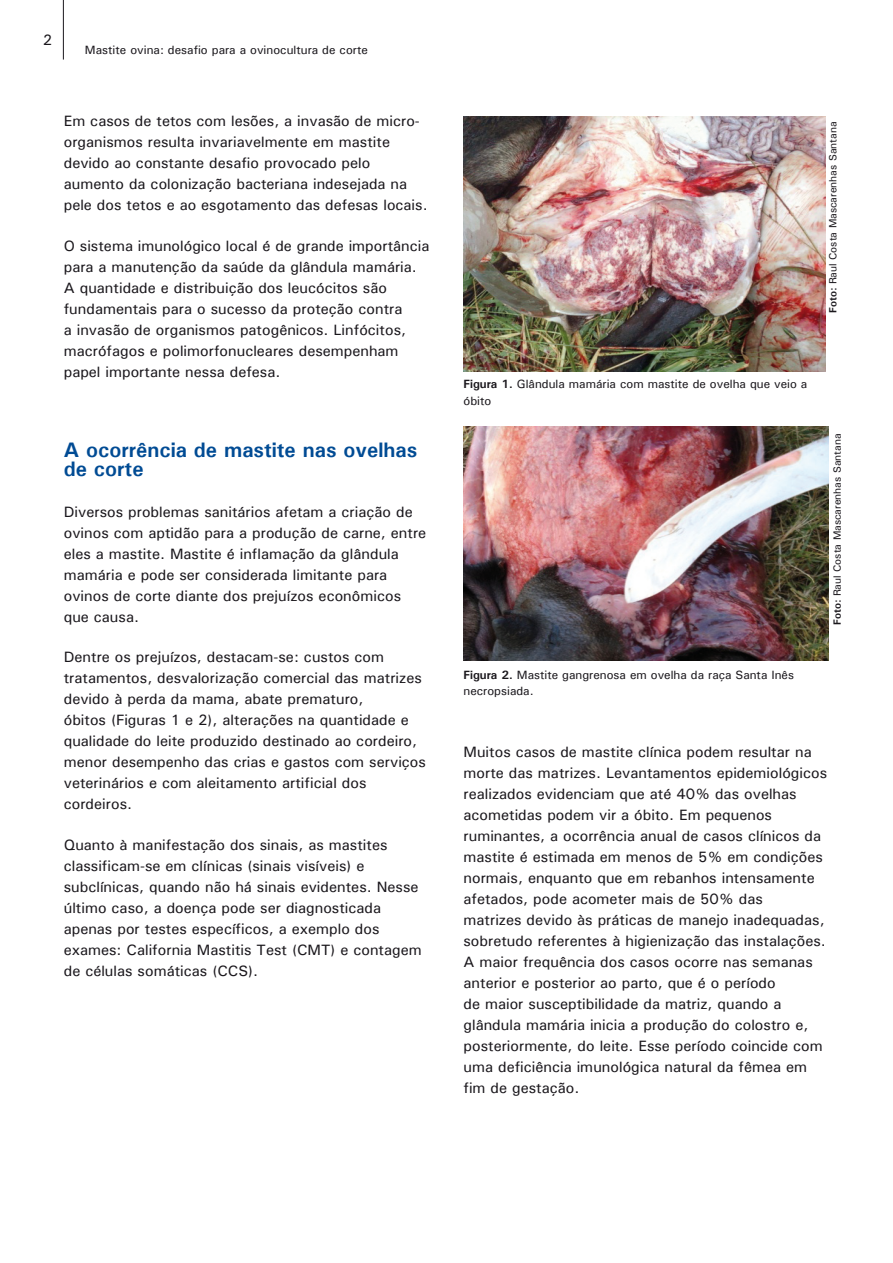
<style>
.page{position:relative;width:893px;height:1263px;background:#fff}
.page>*{position:absolute;margin:0;border:0;box-sizing:border-box;transform-origin:0 0}
.Título_1{font:700 21px/19.5px "Univers";color:#004b94}
.Corpo_de_texto_1{font:500 15px/21px "Univers";color:#1a171c}
.Figuras{font:500 12px/16.5px "Univers";color:#1a171c}
.Figuras-2{font:500 10.5px "Univers";color:#1a171c}
.s1{font-weight:700}
</style>
<div class="page">
<hr style="left:63px;top:0;width:1px;height:60px;background:#1a171c">
<img style="left:463px;top:116px;width:363px;height:255px">
<img style="left:463px;top:426px;width:365px;height:234px">
<p class="Corpo_de_texto_1" style="left:43px;top:29px;width:11px">2</p>
<p class="Figuras" style="left:85px;top:41px;width:284px">Mastite ovina: desafio para a ovinocultura de corte</p>
<p class="Corpo_de_texto_1" style="left:64px;top:110px;width:365px">Em casos de tetos com lesões, a invasão de micro&shy;organismos resulta invariavelmente em mastite devido ao constante desafio provocado pelo aumento da colonização bacteriana indesejada na pele dos tetos e ao esgotamento das defesas locais.</p>
<p class="Corpo_de_texto_1" style="left:64px;top:235px;width:367px">O sistema imunológico local é de grande importância para a manutenção da saúde da glândula mamária.<br>A quantidade e distribuição dos leucócitos são fundamentais para o sucesso da proteção contra<br>a invasão de organismos patogênicos. Linfócitos, macrófagos e polimorfonucleares desempenham papel importante nessa defesa.</p>
<p class="Título_1" style="left:64px;top:439px;width:355px">A ocorrência de mastite nas ovelhas de corte</p>
<p class="Corpo_de_texto_1" style="left:64px;top:501px;width:364px">Diversos problemas sanitários afetam a criação de ovinos com aptidão para a produção de carne, entre eles a mastite. Mastite é inflamação da glândula mamária e pode ser considerada limitante para ovinos de corte diante dos prejuízos econômicos que causa.</p>
<p class="Corpo_de_texto_1" style="left:64px;top:646px;width:364px">Dentre os prejuízos, destacam-se: custos com tratamentos, desvalorização comercial das matrizes devido à perda da mama, abate prematuro,<br>óbitos (Figuras 1 e 2), alterações na quantidade e qualidade do leite produzido destinado ao cordeiro, menor desempenho das crias e gastos com serviços veterinários e com aleitamento artificial dos cordeiros.</p>
<p class="Corpo_de_texto_1" style="left:64px;top:834px;width:360px">Quanto à manifestação dos sinais, as mastites classificam-se em clínicas (sinais visíveis) e subclínicas, quando não há sinais evidentes. Nesse último caso, a doença pode ser diagnosticada apenas por testes específicos, a exemplo dos exames: California Mastitis Test (CMT) e contagem de células somáticas (CCS).</p>
<p class="Figuras-2" style="left:826px;top:313px;width:193px;rotate:-90deg"><span class="s1">Foto:</span> Raul Costa Mascarenhas Santana</p>
<p class="Figuras" style="left:463px;top:375px;width:345px"><span class="s1">Figura 1.</span> Glândula mamária com mastite de ovelha que veio a óbito</p>
<p class="Figuras" style="left:463px;top:666px;width:332px"><span class="s1">Figura 2.</span> Mastite gangrenosa em ovelha da raça Santa Inês necropsiada.</p>
<p class="Figuras-2" style="left:830px;top:625px;width:193px;rotate:-90deg"><span class="s1">Foto:</span> Raul Costa Mascarenhas Santana</p>
<p class="Corpo_de_texto_1" style="left:463px;top:741px;width:365px">Muitos casos de mastite clínica podem resultar na morte das matrizes. Levantamentos epidemiológicos realizados evidenciam que até 40% das ovelhas acometidas podem vir a óbito. Em pequenos ruminantes, a ocorrência anual de casos clínicos da mastite é estimada em menos de 5% em condições normais, enquanto que em rebanhos intensamente afetados, pode acometer mais de 50% das<br>matrizes devido às práticas de manejo inadequadas, sobretudo referentes à higienização das instalações.<br>A maior frequência dos casos ocorre nas semanas anterior e posterior ao parto, que é o período<br>de maior susceptibilidade da matriz, quando a glândula mamária inicia a produção do colostro e, posteriormente, do leite. Esse período coincide com uma deficiência imunológica natural da fêmea em fim de gestação.</p>
</div>
